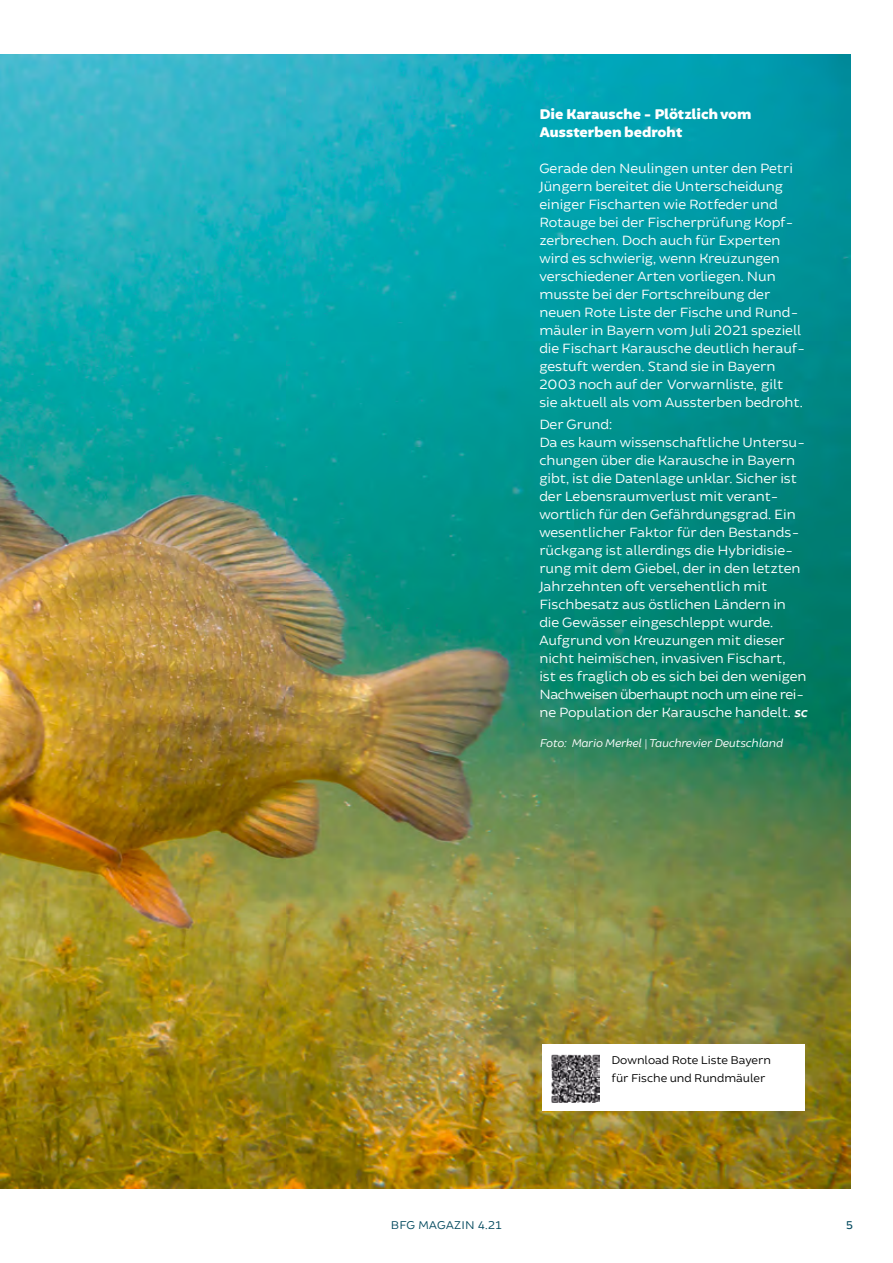
<style>
.page{position:relative;width:893px;height:1263px;background:#fff}
.page>*{position:absolute;margin:0;border:0;box-sizing:border-box;transform-origin:0 0}
.t1{font:900 15px/18px "Brocha";color:#fff}
.t2{font:14.25px/18px "Brocha";color:#fff}
.t3{font:12px/18px "Brocha";color:#000}
.t4{font:italic 12px "Brocha";color:#fff}
.t5{font:12px "Brocha";letter-spacing:.03em;color:#00485d}
.t6{font:12px "Brocha";color:#00485d}
.s1{font-weight:600;font-style:italic}
</style>
<div class="page">
<img style="left:0;top:54px;width:850px;height:1134px">
<div style="left:542px;top:1044px;width:263px;height:66px;background:#fff"></div>
<img style="left:552px;top:1054px;width:48px;height:48px">
<p class="t1" style="left:539px;top:106px;width:214px">Die Karausche - Plötzlich vom<br>Aussterben bedroht</p>
<p class="t2" style="left:539px;top:159px;width:268px">Gerade den Neulingen unter den Petri Jüngern bereitet die Unterscheidung einiger Fischarten wie Rotfeder und Rotauge bei der Fischerprüfung Kopf&shy;zerbrechen. Doch auch für Experten wird es schwierig, wenn Kreuzungen verschiedener Arten vorliegen. Nun musste bei der Fortschreibung der neuen Rote Liste der Fische und Rund&shy;mäuler in Bayern vom Juli 2021 speziell die Fischart Karausche deutlich herauf&shy;gestuft werden. Stand sie in Bayern 2003 noch auf der Vorwarnliste, gilt<br>sie aktuell als vom Aussterben bedroht.</p>
<p class="t2" style="left:539px;top:416px;width:269px">Der Grund:<br>Da es kaum wissenschaftliche Untersu&shy;chungen über die Karausche in Bayern gibt, ist die Datenlage unklar. Sicher ist der Lebensraumverlust mit verant&shy;wortlich für den Gefährdungsgrad. Ein wesentlicher Faktor für den Bestands&shy;rückgang ist allerdings die Hybridisie&shy;rung mit dem Giebel, der in den letzten Jahrzehnten oft versehentlich mit Fischbesatz aus östlichen Ländern in die Gewässer eingeschleppt wurde.<br>Aufgrund von Kreuzungen mit dieser nicht heimischen, invasiven Fischart,<br>ist es fraglich ob es sich bei den wenigen Nachweisen überhaupt noch um eine rei&shy;ne Population der Karausche handelt. <span class="s1">sc</span></p>
<p class="t4" style="left:539px;top:736px;width:245px">Foto: Mario Merkel | Tauchrevier Deutschland</p>
<p class="t3" style="left:612px;top:1051px;width:161px">Download Rote Liste Bayern für Fische und Rundmäuler</p>
<p class="t5" style="left:391px;top:1218px;width:112px">BFG MAGAZIN 4.21</p>
<p class="t6" style="left:846px;top:1218px;width:8px">5</p>
</div>
